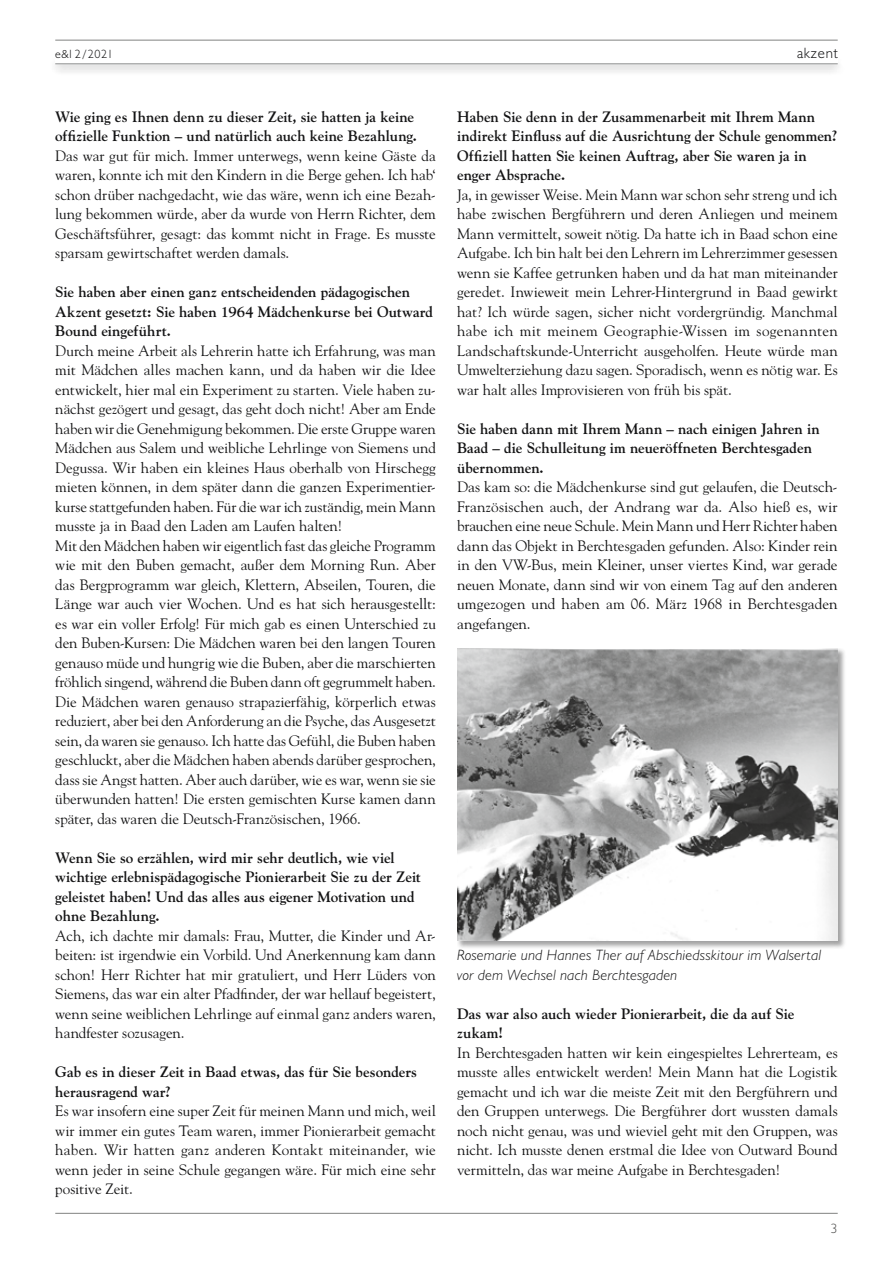
<style>
.page{position:relative;width:893px;height:1263px;background:#fff}
.page>*{position:absolute;margin:0;border:0;box-sizing:border-box;transform-origin:0 0}
.t1{font:15px/19.5px "Goudy Std";letter-spacing:-.005em;color:#141415;text-align:justify}
.t2{font:700 15px/19.5px "Goudy Std";letter-spacing:-.005em;color:#141415}
.t3{font:italic 300 15px/19.5px "Humanist 521 BT";letter-spacing:.02em;color:#141415}
.t4{font:300 15px "Humanist 521 BT";letter-spacing:.05em;color:#141415}
.t5{font:300 13.5px "Humanist 521 BT";color:#4e4e4d}
.t6{font:300 12px "Humanist 521 BT";color:#141415}
</style>
<div class="page">
<hr style="left:55px;top:40px;width:783px;height:1px;background:#818281">
<div style="left:47px;top:56px;width:799px;height:20px;background:#141415;opacity:.75"></div>
<hr style="left:55px;top:63px;width:783px;height:1px;background:#afb0b0">
<hr style="left:55px;top:1213px;width:783px;height:1px;background:#818281">
<div style="left:323px;top:43px;width:515px;height:20px;background:#fff"></div>
<div style="left:55px;top:43px;width:381px;height:20px;background:#fff"></div>
<div style="left:457px;top:648px;width:390px;height:301px;background:#141415;opacity:.4"></div>
<img style="left:457px;top:648px;width:381px;height:293px">
<p class="t6" style="left:55px;top:47px;width:60px">e&amp;l 2/ 2021</p>
<p class="t4" style="left:797px;top:44px;width:42px">akzent</p>
<p class="t2" style="left:55px;top:107px;width:363px">Wie ging es Ihnen denn zu dieser Zeit, sie hatten ja keine offizielle Funktion – und natürlich auch keine Bezahlung.</p>
<p class="t1" style="left:55px;top:145px;width:382px">Das war gut für mich. Immer unterwegs, wenn keine Gäste da waren, konnte ich mit den Kindern in die Berge gehen. Ich hab‘ schon drüber nachgedacht, wie das wäre, wenn ich eine Bezah&shy;lung bekommen würde, aber da wurde von Herrn Richter, dem Geschäftsführer, gesagt: das kommt nicht in Frage. Es musste sparsam gewirtschaftet werden damals.</p>
<p class="t2" style="left:55px;top:282px;width:379px">Sie haben aber einen ganz entscheidenden pädagogischen<br>Akzent gesetzt: Sie haben 1964 Mädchenkurse bei Outward<br>Bound eingeführt.</p>
<p class="t1" style="left:55px;top:340px;width:382px;text-align:left">Durch meine Arbeit als Lehrerin hatte ich Erfahrung, was man mit Mädchen alles machen kann, und da haben wir die Idee entwickelt, hier mal ein Experiment zu starten. Viele haben zu&shy;nächst gezögert und gesagt, das geht doch nicht! Aber am Ende haben wir die Genehmigung bekommen. Die erste Gruppe waren Mädchen aus Salem und weibliche Lehrlinge von Siemens und Degussa. Wir haben ein kleines Haus oberhalb von Hirschegg mieten können, in dem später dann die ganzen Experimentier&shy;kurse stattgefunden haben. Für die war ich zuständig, mein Mann musste ja in Baad den Laden am Laufen halten!<br>Mit den Mädchen haben wir eigentlich fast das gleiche Programm wie mit den Buben gemacht, außer dem Morning Run. Aber das Bergprogramm war gleich, Klettern, Abseilen, Touren, die Länge war auch vier Wochen. Und es hat sich herausgestellt: es war ein voller Erfolg! Für mich gab es einen Unterschied zu den Buben-Kursen: Die Mädchen waren bei den langen Touren genauso müde und hungrig wie die Buben, aber die marschierten fröhlich singend, während die Buben dann oft gegrummelt haben.<br>Die Mädchen waren genauso strapazierfähig, körperlich etwas reduziert, aber bei den Anforderung an die Psyche, das Ausgesetzt sein, da waren sie genauso. Ich hatte das Gefühl, die Buben haben geschluckt, aber die Mädchen haben abends darüber gesprochen, dass sie Angst hatten. Aber auch darüber, wie es war, wenn sie sie überwunden hatten! Die ersten gemischten Kurse kamen dann später, das waren die Deutsch-Französischen, 1966.</p>
<p class="t2" style="left:55px;top:848px;width:367px">Wenn Sie so erzählen, wird mir sehr deutlich, wie viel wichtige erlebnispädagogische Pionierarbeit Sie zu der Zeit geleistet haben! Und das alles aus eigener Motivation und ohne Bezahlung.</p>
<p class="t1" style="left:55px;top:925px;width:382px">Ach, ich dachte mir damals: Frau, Mutter, die Kinder und Ar&shy;beiten: ist irgendwie ein Vorbild. Und Anerkennung kam dann schon! Herr Richter hat mir gratuliert, und Herr Lüders von Siemens, das war ein alter Pfadfinder, der war hellauf begeistert, wenn seine weiblichen Lehrlinge auf einmal ganz anders waren, handfester sozusagen.</p>
<p class="t2" style="left:55px;top:1062px;width:363px">Gab es in dieser Zeit in Baad etwas, das für Sie besonders herausragend war?</p>
<p class="t1" style="left:55px;top:1101px;width:382px">Es war insofern eine super Zeit für meinen Mann und mich, weil wir immer ein gutes Team waren, immer Pionierarbeit gemacht haben. Wir hatten ganz anderen Kontakt miteinander, wie wenn jeder in seine Schule gegangen wäre. Für mich eine sehr positive Zeit.</p>
<p class="t2" style="left:457px;top:107px;width:382px">Haben Sie denn in der Zusammenarbeit mit Ihrem Mann indirekt Einfluss auf die Ausrichtung der Schule genommen?<br>Offiziell hatten Sie keinen Auftrag, aber Sie waren ja in enger Absprache.</p>
<p class="t1" style="left:457px;top:184px;width:382px">Ja, in gewisser Weise. Mein Mann war schon sehr streng und ich habe zwischen Bergführern und deren Anliegen und meinem Mann vermittelt, soweit nötig. Da hatte ich in Baad schon eine Aufgabe. Ich bin halt bei den Lehrern im Lehrerzimmer gesessen wenn sie Kaffee getrunken haben und da hat man miteinander geredet. Inwieweit mein Lehrer-Hintergrund in Baad gewirkt hat? Ich würde sagen, sicher nicht vordergründig. Manchmal habe ich mit meinem Geographie-Wissen im sogenannten Landschaftskunde-Unterricht ausgeholfen. Heute würde man Umwelterziehung dazu sagen. Sporadisch, wenn es nötig war. Es war halt alles Improvisieren von früh bis spät.</p>
<p class="t2" style="left:457px;top:419px;width:364px">Sie haben dann mit Ihrem Mann – nach einigen Jahren in<br>Baad – die Schulleitung im neueröffneten Berchtesgaden übernommen.</p>
<p class="t1" style="left:457px;top:477px;width:382px">Das kam so: die Mädchenkurse sind gut gelaufen, die Deutsch-Französischen auch, der Andrang war da. Also hieß es, wir brauchen eine neue Schule. Mein Mann und Herr Richter haben dann das Objekt in Berchtesgaden gefunden. Also: Kinder rein in den VW-Bus, mein Kleiner, unser viertes Kind, war gerade neuen Monate, dann sind wir von einem Tag auf den anderen umgezogen und haben am 06. März 1968 in Berchtesgaden angefangen.</p>
<p class="t3" style="left:457px;top:945px;width:366px">Rosemarie und Hannes Ther auf Abschiedsskitour im Walsertal vor dem Wechsel nach Berchtesgaden</p>
<p class="t2" style="left:457px;top:1004px;width:339px">Das war also auch wieder Pionierarbeit, die da auf Sie zukam!</p>
<p class="t1" style="left:457px;top:1042px;width:382px">In Berchtesgaden hatten wir kein eingespieltes Lehrerteam, es musste alles entwickelt werden! Mein Mann hat die Logistik gemacht und ich war die meiste Zeit mit den Bergführern und den Gruppen unterwegs. Die Bergführer dort wussten damals noch nicht genau, was und wieviel geht mit den Gruppen, was nicht. Ich musste denen erstmal die Idee von Outward Bound vermitteln, das war meine Aufgabe in Berchtesgaden!</p>
<p class="t5" style="left:831px;top:1220px;width:8px">3</p>
</div>
